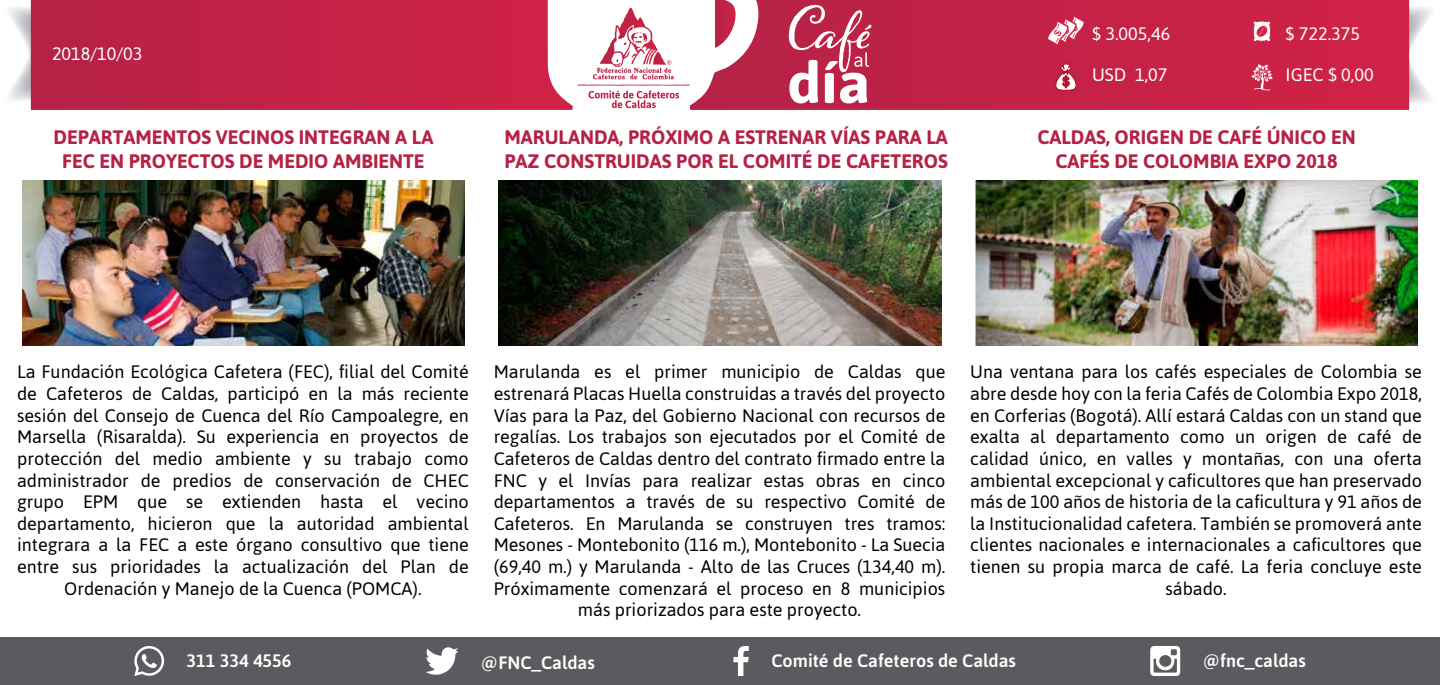
<style>
.page{position:relative;width:1440px;height:685px;background:#fff}
.page>*{position:absolute;margin:0;border:0;box-sizing:border-box;transform-origin:0 0}
.t1{font:700 19.5px/23.4px "Asap";color:#b52246;text-align:center}
.t2{font:18px/21.6px "Asap";color:#000;text-align:center}
.t3{font:500 18px "Asap";color:#fff}
.t4{font:18px "Asap";color:#fff}
</style>
<div class="page">
<svg style="left:9px;top:4px;width:22px;height:99px"></svg>
<svg style="left:1409px;top:4px;width:22px;height:101px"></svg>
<svg style="left:31px;top:0;width:542px;height:110px;background:#c42a4d"></svg>
<svg style="left:690px;top:0;width:719px;height:110px;background:#c82f51"></svg>
<svg style="left:577px;top:8px;width:113px;height:100px"></svg>
<div style="left:0;top:636px;width:1440px;height:48px;background:#5b5b5f"></div>
<svg style="left:426px;top:647px;width:32px;height:27px"></svg>
<svg style="left:733px;top:646px;width:16px;height:29px"></svg>
<svg style="left:1150px;top:646px;width:30px;height:29px"></svg>
<svg style="left:134px;top:646px;width:30px;height:29px"></svg>
<svg style="left:789px;top:5px;width:82px;height:98px"></svg>
<img style="left:499px;top:180px;width:442px;height:165px">
<img style="left:975px;top:180px;width:443px;height:165px">
<img style="left:22px;top:180px;width:443px;height:165px">
<svg style="left:1253px;top:20px;width:18px;height:22px"></svg>
<svg style="left:1055px;top:64px;width:21px;height:28px"></svg>
<svg style="left:1047px;top:15px;width:38px;height:31px"></svg>
<svg style="left:1251px;top:64px;width:22px;height:26px"></svg>
<p class="t4" style="left:52px;top:42px;width:92px">2018/10/03</p>
<p class="t1" style="left:54px;top:125px;width:381px">DEPARTAMENTOS VECINOS INTEGRAN A LA<br>FEC EN PROYECTOS DE MEDIO AMBIENTE</p>
<p class="t4" style="left:1092px;top:22px;width:80px">$ 3.005,46</p>
<p class="t4" style="left:1092px;top:62px;width:77px">USD 1,07</p>
<p class="t4" style="left:1286px;top:22px;width:76px">$ 722.375</p>
<p class="t4" style="left:1286px;top:62px;width:90px">IGEC $ 0,00</p>
<p class="t1" style="left:504px;top:125px;width:445px;text-align:left">MARULANDA, PRÓXIMO A ESTRENAR VÍAS PARA LA<br>PAZ CONSTRUIDAS POR EL COMITÉ DE CAFETEROS</p>
<p class="t1" style="left:1037px;top:125px;width:320px">CALDAS, ORIGEN DE CAFÉ ÚNICO EN<br>CAFÉS DE COLOMBIA EXPO 2018</p>
<p class="t2" style="left:17px;top:360px;width:453px">La Fundación Ecológica Cafetera (FEC), filial del Comité de Cafeteros de Caldas, participó en la más reciente sesión del Consejo de Cuenca del Río Campoalegre, en Marsella (Risaralda). Su experiencia en proyectos de protección del medio ambiente y su trabajo como administrador de predios de conservación de CHEC grupo EPM que se extienden hasta el vecino departamento, hicieron que la autoridad ambiental integrara a la FEC a este órgano consultivo que tiene entre sus prioridades la actualización del Plan de Ordenación y Manejo de la Cuenca (POMCA).</p>
<p class="t2" style="left:494px;top:360px;width:453px">Marulanda es el primer municipio de Caldas que estrenará Placas Huella construidas a través del proyecto Vías para la Paz, del Gobierno Nacional con recursos de regalías. Los trabajos son ejecutados por el Comité de Cafeteros de Caldas dentro del contrato firmado entre la FNC y el Invías para realizar estas obras en cinco departamentos a través de su respectivo Comité de Cafeteros. En Marulanda se construyen tres tramos:<br>Mesones - Montebonito (116 m.), Montebonito - La Suecia (69,40 m.) y Marulanda - Alto de las Cruces (134,40 m).<br>Próximamente comenzará el proceso en 8 municipios más priorizados para este proyecto.</p>
<p class="t2" style="left:970px;top:360px;width:453px">Una ventana para los cafés especiales de Colombia se abre desde hoy con la feria Cafés de Colombia Expo 2018, en Corferias (Bogotá). Allí estará Caldas con un stand que exalta al departamento como un origen de café de calidad único, en valles y montañas, con una oferta ambiental excepcional y caficultores que han preservado más de 100 años de historia de la caficultura y 91 años de la Institucionalidad cafetera. También se promoverá ante clientes nacionales e internacionales a caficultores que tienen su propia marca de café. La feria concluye este sábado.</p>
<p class="t3" style="left:187px;top:648px;width:106px">311 334 4556</p>
<p class="t3" style="left:481px;top:650px;width:115px">@FNC_Caldas</p>
<p class="t3" style="left:771px;top:648px;width:246px">Comité de Cafeteros de Caldas</p>
<p class="t3" style="left:1203px;top:647px;width:105px">@fnc_caldas</p>
</div>
